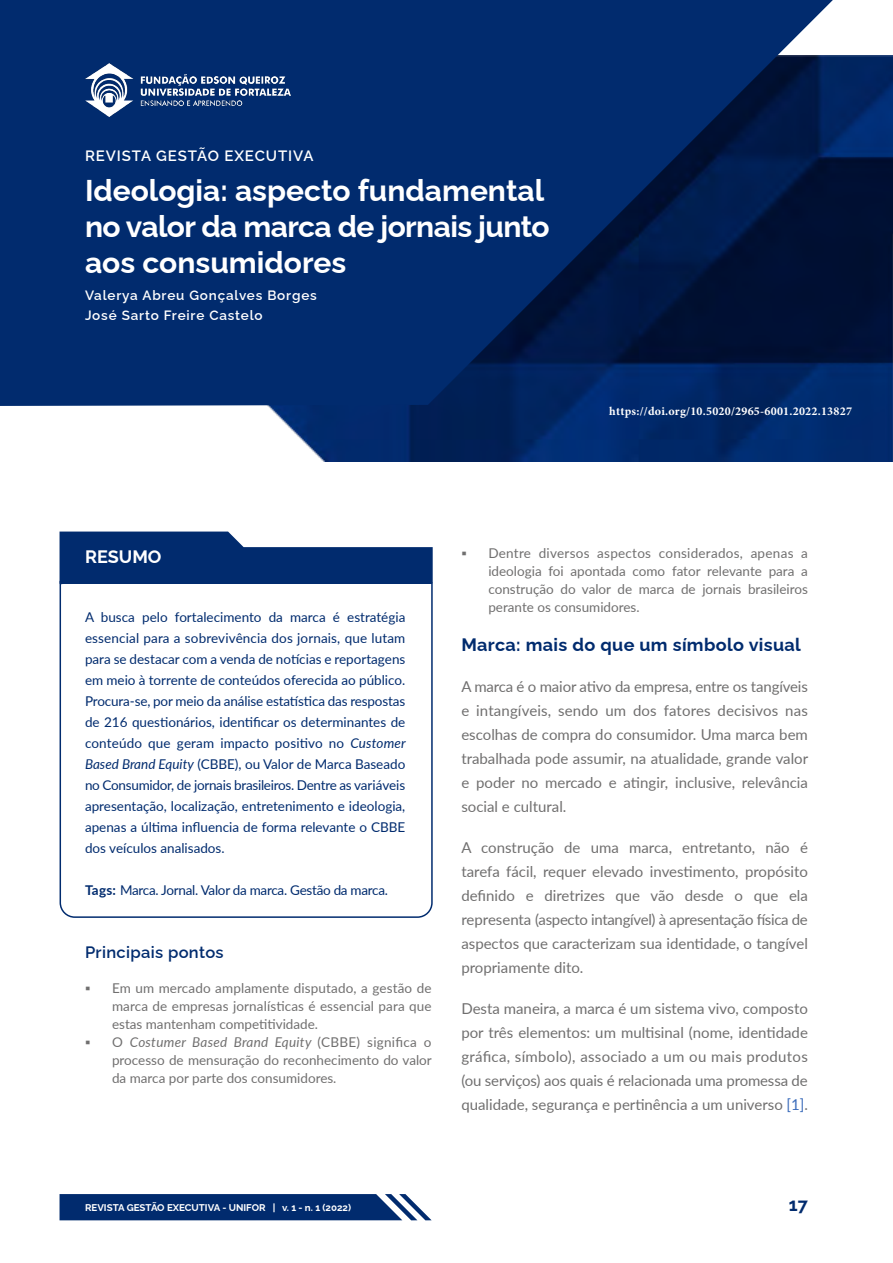
<style>
.page{position:relative;width:893px;height:1263px;background:#fff}
.page>*{position:absolute;margin:0;border:0;box-sizing:border-box;transform-origin:0 0}
.t1{font:700 30px/36px "Raleway";color:#fff}
.t2{font:700 18px "Raleway";letter-spacing:.02em;color:#012b6e}
.t3{font:700 18px "Raleway";color:#fff}
.t4{font:600 16.5px "Raleway";letter-spacing:.02em;color:#012b6e}
.t5{font:15px/24px "Lato";color:#706f6f;text-align:justify}
.t6{font:600 15px "Raleway";letter-spacing:.06em;color:#fff}
.t7{font:13.5px/21px "Lato";letter-spacing:-.01em;color:#012b6e;text-align:justify}
.t8{font:13.5px/18px "Lato";color:#706f6f;text-align:justify}
.t9{font:600 13.5px/19.5px "Raleway";letter-spacing:.06em;color:#fff}
.t10{font:700 12px "Minion Pro";letter-spacing:.02em;color:#fff}
.t11{font:700 9.75px "Raleway";color:#fff}
.s1{font-style:italic}
.s2{font-weight:700}
.s3{color:#3a6bba}
</style>
<div class="page">
<img style="left:267px;top:55px;width:626px;height:407px">
<svg style="left:0;top:0;width:843px;height:406px;background:#022764"></svg>
<img style="left:85px;top:64px;width:206px;height:52px">
<svg style="left:60px;top:1194px;width:372px;height:26px;background:#153c79"></svg>
<svg style="left:59px;top:578px;width:374px;height:340px"></svg>
<svg style="left:60px;top:531px;width:373px;height:52px"></svg>
<p class="t6" style="left:85px;top:144px;width:230px">REVISTA GESTÃO EXECUTIVA</p>
<h1 class="t1" style="left:85px;top:169px;width:466px">Ideologia: aspecto fundamental no valor da marca de jornais junto aos consumidores</h1>
<p class="t9" style="left:85px;top:284px;width:233px">Valerya Abreu Gonçalves Borges<br>José Sarto Freire Castelo</p>
<p class="t10" style="left:609px;top:402px;width:244px">https://doi.org/10.5020/2965-6001.2022.13827</p>
<p class="t3" style="left:85px;top:543px;width:78px">RESUMO</p>
<p class="t7" style="left:85px;top:606px;width:322px">A busca pelo fortalecimento da marca é estratégia essencial para a sobrevivência dos jornais, que lutam para se destacar com a venda de notícias e reportagens em meio à torrente de conteúdos oferecida ao público.<br>Procura-se, por meio da análise estatística das respostas de 216 questionários, identificar os determinantes de conteúdo que geram impacto positivo no <span class="s1">Customer Based Brand Equity</span> (CBBE), ou Valor de Marca Baseado no Consumidor, de jornais brasileiros. Dentre as variáveis apresentação, localização, entretenimento e ideologia, apenas a última influencia de forma relevante o CBBE dos veículos analisados.</p>
<p class="t7" style="left:85px;top:879px;width:304px"><span class="s2">Tags:</span> Marca. Jornal. Valor da marca. Gestão da marca.</p>
<p class="t4" style="left:85px;top:939px;width:140px">Principais pontos</p>
<p class="t8" style="left:112px;top:979px;width:321px;text-indent:-27px">▪ Em um mercado amplamente disputado, a gestão de marca de empresas jornalísticas é essencial para que estas mantenham competitividade.</p>
<p class="t8" style="left:112px;top:1033px;width:321px;text-indent:-27px">▪ O <span class="s1">Costumer Based Brand Equity</span> (CBBE) significa o processo de mensuração do reconhecimento do valor da marca por parte dos consumidores.</p>
<p class="t8" style="left:488px;top:544px;width:321px;text-indent:-27px">▪ Dentre diversos aspectos considerados, apenas a ideologia foi apontada como fator relevante para a construção do valor de marca de jornais brasileiros perante os consumidores.</p>
<p class="t2" style="left:461px;top:630px;width:341px">Marca: mais do que um símbolo visual</p>
<p class="t5" style="left:461px;top:674px;width:348px">A marca é o maior ativo da empresa, entre os tangíveis e intangíveis, sendo um dos fatores decisivos nas escolhas de compra do consumidor. Uma marca bem trabalhada pode assumir, na atualidade<span class="s1">,</span> grande valor e poder no mercado e atingir, inclusive, relevância social e cultural.</p>
<p class="t5" style="left:461px;top:835px;width:348px">A construção de uma marca, entretanto, não é tarefa fácil, requer elevado investimento, propósito definido e diretrizes que vão desde o que ela representa (aspecto intangível) à apresentação física de aspectos que caracterizam sua identidade, o tangível propriamente dito.</p>
<p class="t5" style="left:461px;top:996px;width:348px">Desta maneira, a marca é um sistema vivo, composto por três elementos: um multisinal (nome, identidade gráfica, símbolo), associado a um ou mais produtos (ou serviços) aos quais é relacionada uma promessa de qualidade, segurança e pertinência a um universo <span class="s3">[1]</span>.</p>
<p class="t11" style="left:85px;top:1199px;width:267px">REVISTA GESTÃO EXECUTIVA - UNIFOR | v. 1 - n. 1 (2022)</p>
<p class="t2" style="left:789px;top:1190px;width:20px">17</p>
</div>
